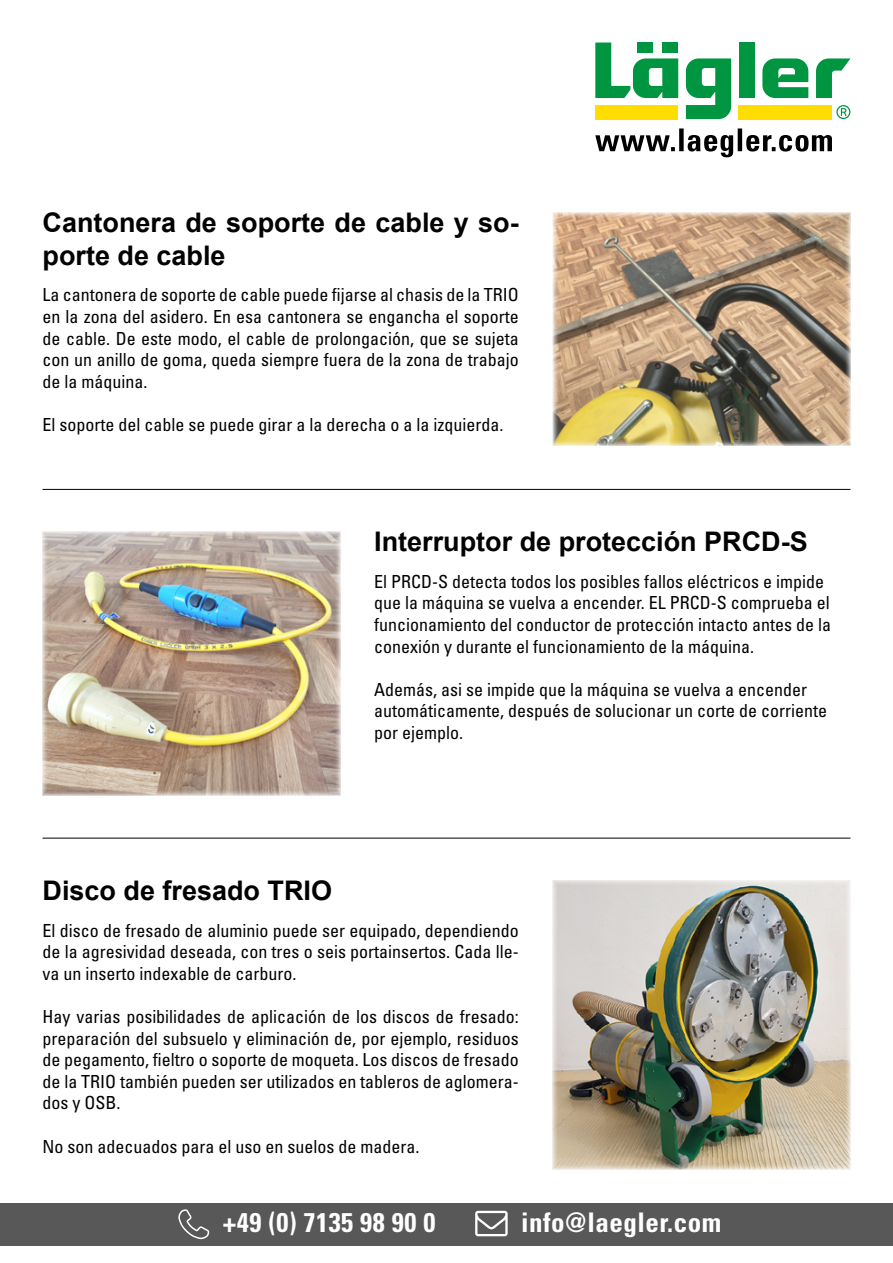
<style>
.page{position:relative;width:893px;height:1263px;background:#fff}
.page>*{position:absolute;margin:0;border:0;box-sizing:border-box;transform-origin:0 0}
.t1{font:700 27px/32.4px "Arial";color:#020203}
.t2{font:700 condensed 27px "Univers LT Std";letter-spacing:.02em;color:#fff}
.t3{font:700 27px "Arial";color:#000}
.t4{font:condensed 18px/21.6px "Univers LT Pro";color:#020203;text-align:justify}
</style>
<div class="page">
<img style="left:553px;top:880px;width:297px;height:289px">
<hr style="left:43px;top:489px;width:807px;height:1px;background:#000">
<hr style="left:43px;top:838px;width:807px;height:1px;background:#000">
<img style="left:553px;top:213px;width:297px;height:233px">
<img style="left:43px;top:531px;width:297px;height:264px">
<div style="left:0;top:1203px;width:893px;height:43px;background:#595858"></div>
<svg style="left:178px;top:1209px;width:32px;height:31px"></svg>
<svg style="left:475px;top:1211px;width:33px;height:25px"></svg>
<div style="left:595px;top:105px;width:83px;height:14px;background:#fd0"></div>
<div style="left:739px;top:105px;width:93px;height:14px;background:#fd0"></div>
<svg style="left:816px;top:58px;width:34px;height:40px"></svg>
<svg style="left:762px;top:58px;width:46px;height:40px"></svg>
<div style="left:739px;top:43px;width:16px;height:55px;background:#009641"></div>
<svg style="left:686px;top:58px;width:45px;height:61px"></svg>
<svg style="left:595px;top:43px;width:83px;height:55px"></svg>
<svg style="left:836px;top:105px;width:14px;height:14px"></svg>
<svg style="left:595px;top:128px;width:237px;height:29px"></svg>
<h1 class="t1" style="left:43px;top:207px;width:478px">Cantonera de soporte de cable y so&shy;porte de cable</h1>
<p class="t4" style="left:43px;top:284px;width:478px">La cantonera de soporte de cable puede fijarse al chasis de la TRIO en la zona del asidero. En esa cantonera se engancha el soporte de cable. De este modo, el cable de prolongación, que se sujeta con un anillo de goma, queda siempre fuera de la zona de trabajo de la máquina.</p>
<p class="t4" style="left:43px;top:413px;width:462px">El soporte del cable se puede girar a la derecha o a la izquierda.</p>
<h1 class="t1" style="left:374px;top:526px;width:435px">Interruptor de protección PRCD-S</h1>
<p class="t4" style="left:374px;top:570px;width:458px;text-align:left">El PRCD-S detecta todos los posibles fallos eléctricos e impide que la máquina se vuelva a encender. EL PRCD-S comprueba el funcionamiento del conductor de protección intacto antes de la conexión y durante el funcionamiento de la máquina.</p>
<p class="t4" style="left:374px;top:678px;width:454px;text-align:left">Además, asi se impide que la máquina se vuelva a encender automáticamente, después de solucionar un corte de corriente por ejemplo.</p>
<h1 class="t3" style="left:43px;top:871px;width:291px">Disco de fresado TRIO</h1>
<p class="t4" style="left:43px;top:919px;width:478px">El disco de fresado de aluminio puede ser equipado, dependiendo de la agresividad deseada, con tres o seis portainsertos. Cada lle&shy;va un inserto indexable de carburo.</p>
<p class="t4" style="left:43px;top:1005px;width:478px">Hay varias posibilidades de aplicación de los discos de fresado: preparación del subsuelo y eliminación de, por ejemplo, residuos de pegamento, fieltro o soporte de moqueta. Los discos de fresado de la TRIO también pueden ser utilizados en tableros de aglomera&shy;dos y OSB.</p>
<p class="t4" style="left:43px;top:1135px;width:378px">No son adecuados para el uso en suelos de madera.</p>
<h1 class="t2" style="left:223px;top:1206px;width:214px">+49 (0) 7135 98 90 0</h1>
<h1 class="t2" style="left:521px;top:1206px;width:202px">info@laegler.com</h1>
</div>
